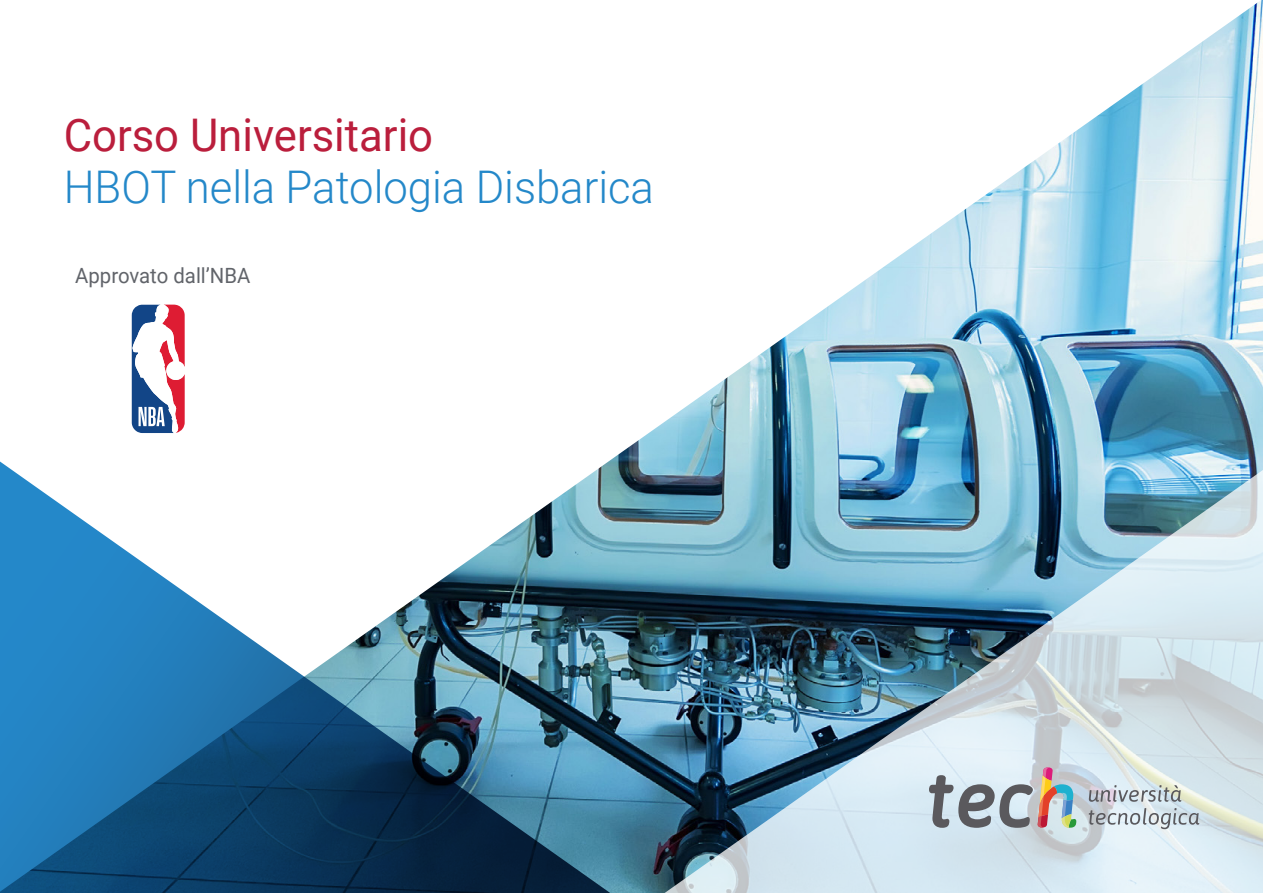
<style>
.page{position:relative;width:1263px;height:893px;background:#fff}
.page>*{position:absolute;margin:0;border:0;box-sizing:border-box;transform-origin:0 0}
.t1{font:300 45px "Roboto";color:#2488c9}
.t2{font:45px "Roboto";color:#ba1e3c}
.t3{font:21px "Roboto";color:#61646a}
</style>
<div class="page">
<img style="left:131px;top:0;width:1132px;height:456px">
<svg style="left:0;top:446px;width:640px;height:447px"></svg>
<img style="left:632px;top:456px;width:631px;height:437px">
<svg style="left:132px;top:305px;width:53px;height:128px"></svg>
<svg style="left:1089px;top:785px;width:92px;height:17px;background:#b8bec2"></svg>
<svg style="left:1089px;top:808px;width:110px;height:21px;background:#bec7ce"></svg>
<svg style="left:929px;top:767px;width:147px;height:61px;background:#b0b4b8"></svg>
<p class="t2" style="left:64px;top:103px;width:371px">Corso Universitario</p>
<p class="t1" style="left:64px;top:156px;width:592px">HBOT nella Patologia Disbarica</p>
<p class="t3" style="left:75px;top:261px;width:177px">Approvato dall’NBA</p>
</div>
